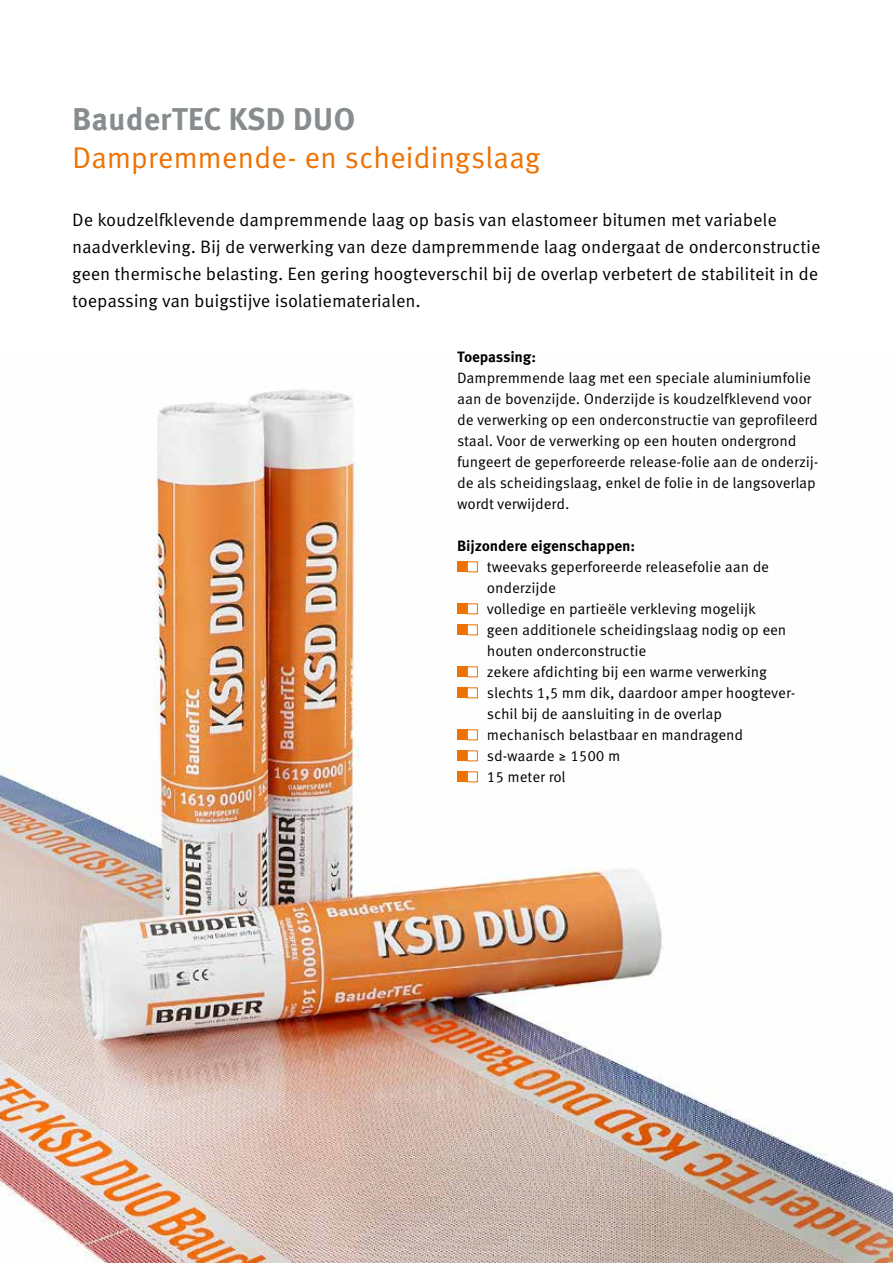
<style>
.page{position:relative;width:893px;height:1263px;background:#fff}
.page>*{position:absolute;margin:0;border:0;box-sizing:border-box;transform-origin:0 0}
.t1{font:700 31.5px "Meta Correspondence Pro";color:#878c8f}
.t2{font:30px "Meta Correspondence Pro";letter-spacing:-.015em;color:#ee7203}
.t3{font:18px/27px "Meta Correspondence Pro";letter-spacing:-.01em;color:#000}
.t4{font:15px/21px "Meta Correspondence Pro";letter-spacing:-.01em;color:#000}
.t5{font:700 15px "Meta Correspondence Pro";letter-spacing:-.01em;color:#000}
</style>
<div class="page">
<img style="left:0;top:389px;width:821px;height:874px">
<div style="left:457px;top:561px;width:10px;height:11px;background:#ee7203"></div>
<svg style="left:467px;top:561px;width:11px;height:11px"></svg>
<div style="left:457px;top:603px;width:10px;height:11px;background:#ee7203"></div>
<svg style="left:467px;top:603px;width:11px;height:11px"></svg>
<div style="left:457px;top:624px;width:10px;height:11px;background:#ee7203"></div>
<svg style="left:467px;top:624px;width:11px;height:11px"></svg>
<div style="left:457px;top:666px;width:10px;height:11px;background:#ee7203"></div>
<svg style="left:467px;top:666px;width:11px;height:11px"></svg>
<div style="left:457px;top:687px;width:10px;height:11px;background:#ee7203"></div>
<svg style="left:467px;top:687px;width:11px;height:11px"></svg>
<div style="left:457px;top:729px;width:10px;height:11px;background:#ee7203"></div>
<svg style="left:467px;top:729px;width:11px;height:11px"></svg>
<div style="left:457px;top:750px;width:10px;height:11px;background:#ee7203"></div>
<svg style="left:467px;top:750px;width:11px;height:11px"></svg>
<div style="left:457px;top:771px;width:10px;height:11px;background:#ee7203"></div>
<svg style="left:467px;top:771px;width:11px;height:11px"></svg>
<img style="left:821px;top:1152px;width:72px;height:111px">
<h1 class="t1" style="left:72px;top:94px;width:285px">BauderTEC KSD DUO</h1>
<h2 class="t2" style="left:72px;top:134px;width:470px">Dampremmende- en scheidingslaag</h2>
<p class="t3" style="left:72px;top:205px;width:750px">De koudzelfklevende dampremmende laag op basis van elastomeer bitumen met variabele naadverkleving. Bij de verwerking van deze dampremmende laag ondergaat de onderconstructie geen thermische belasting. Een gering hoogteverschil bij de overlap verbetert de stabiliteit in de toepassing van buigstijve isolatiematerialen.</p>
<p class="t5" style="left:457px;top:345px;width:80px">Toepassing:</p>
<p class="t4" style="left:457px;top:366px;width:363px">Dampremmende laag met een speciale aluminiumfolie aan de bovenzijde. Onderzijde is koudzelfklevend voor de verwerking op een onderconstructie van geprofileerd staal. Voor de verwerking op een houten ondergrond fungeert de geperforeerde release-folie aan de onderzij&shy;de als scheidingslaag, enkel de folie in de langsoverlap wordt verwijderd.</p>
<p class="t5" style="left:457px;top:534px;width:180px">Bijzondere eigenschappen:</p>
<p class="t4" style="left:487px;top:555px;width:310px">tweevaks geperforeerde releasefolie aan de onderzijde<br>volledige en partieële verkleving mogelijk<br>geen additionele scheidingslaag nodig op een houten onderconstructie<br>zekere afdichting bij een warme verwerking slechts 1,5 mm dik, daardoor amper hoogtever&shy;schil bij de aansluiting in de overlap mechanisch belastbaar en mandragend sd-waarde ≥ 1500 m<br>15 meter rol</p>
</div>
